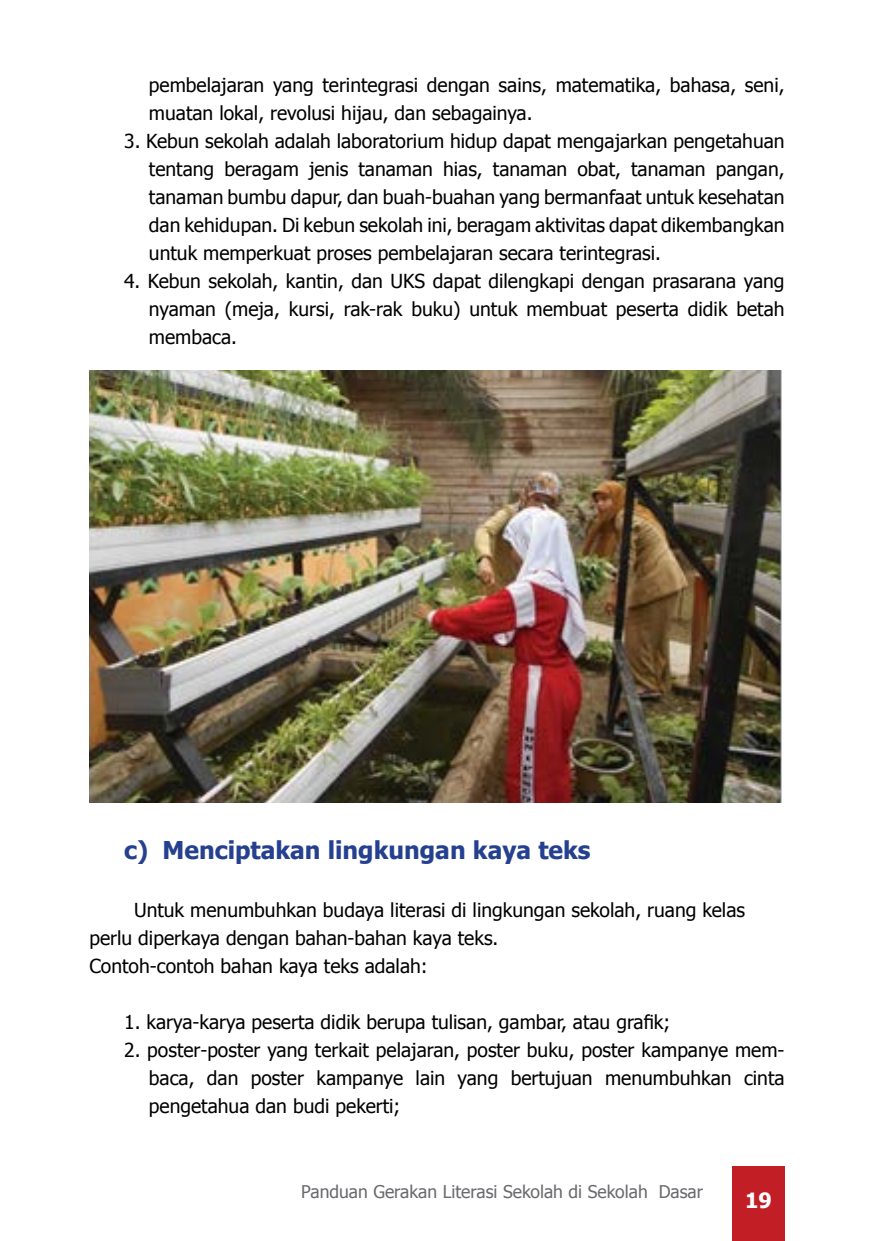
<style>
.page{position:relative;width:874px;height:1241px;background:#fff}
.page>*{position:absolute;margin:0;border:0;box-sizing:border-box;transform-origin:0 0}
.t1{font:700 24.5px "Tahoma";color:#25408f}
.t2{font:700 21px "Tahoma";color:#fff}
.t3{font:19.25px/28px "Tahoma";color:#000;text-align:justify}
.t4{font:17.5px "Tahoma";color:#696a6d}
</style>
<div class="page">
<div style="left:731px;top:1166px;width:53px;height:74px;background:#c21e25"></div>
<img style="left:89px;top:371px;width:692px;height:431px">
<p class="t3" style="left:149px;top:70px;width:636px">pembelajaran yang terintegrasi dengan sains, matematika, bahasa, seni, muatan lokal, revolusi hijau, dan sebagainya.</p>
<p class="t3" style="left:149px;top:126px;width:636px;text-indent:-25px">3. Kebun sekolah adalah laboratorium hidup dapat mengajarkan pengetahuan tentang beragam jenis tanaman hias, tanaman obat, tanaman pangan, tanaman bumbu dapur, dan buah-buahan yang bermanfaat untuk kesehatan dan kehidupan. Di kebun sekolah ini, beragam aktivitas dapat dikembangkan untuk memperkuat proses pembelajaran secara terintegrasi.</p>
<p class="t3" style="left:149px;top:266px;width:636px;text-indent:-25px">4. Kebun sekolah, kantin, dan UKS dapat dilengkapi dengan prasarana yang nyaman (meja, kursi, rak-rak buku) untuk membuat peserta didik betah membaca.</p>
<p class="t1" style="left:124px;top:833px;width:467px">c) Menciptakan lingkungan kaya teks</p>
<p class="t3" style="left:89px;top:894px;width:657px;text-align:left;text-indent:45px">Untuk menumbuhkan budaya literasi di lingkungan sekolah, ruang kelas perlu diperkaya dengan bahan-bahan kaya teks.<br>Contoh-contoh bahan kaya teks adalah:</p>
<p class="t3" style="left:124px;top:1006px;width:547px">1. karya-karya peserta didik berupa tulisan, gambar, atau grafik;</p>
<p class="t3" style="left:149px;top:1034px;width:636px;text-indent:-25px">2. poster-poster yang terkait pelajaran, poster buku, poster kampanye mem&shy;baca, dan poster kampanye lain yang bertujuan menumbuhkan cinta pengetahua dan budi pekerti;</p>
<p class="t4" style="left:301px;top:1179px;width:403px">Panduan Gerakan Literasi Sekolah di Sekolah Dasar</p>
<p class="t2" style="left:744px;top:1185px;width:28px">19</p>
</div>
